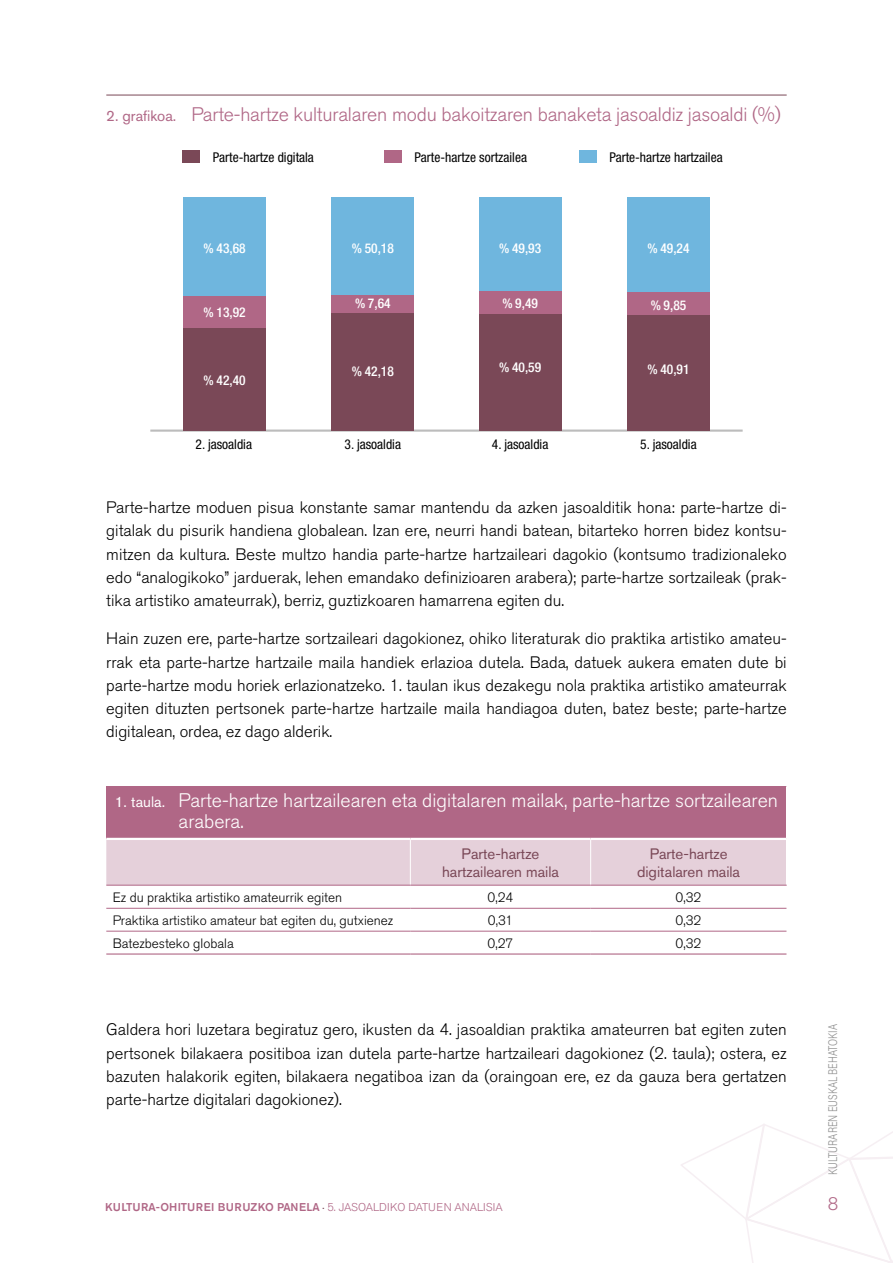
<style>
.page{position:relative;width:893px;height:1263px;background:#fff}
.page>*{position:absolute;margin:0;border:0;box-sizing:border-box;transform-origin:0 0}
.t1{font:300 19.5px/21px "Akzidenz Grotesk Pro";color:#fff}
.t2{font:300 19.5px "Akzidenz Grotesk Pro";letter-spacing:-.01em;color:#b06786}
.t3{font:300 18px "Akzidenz Grotesk Pro";color:#b06786}
.t4{font:300 16.5px/23.2px "Akzidenz Grotesk Pro";color:#000;text-align:justify}
.t5{font:15px/18px "Akzidenz Grotesk Pro";color:#7a4857;text-align:center}
.t6{font:300 13.5px "Akzidenz Grotesk Pro";color:#000}
.t7{font:condensed 13.5px "Helvetica Neue LT Std";color:#000}
.t8{font:500 condensed 13.5px "Helvetica Neue LT Std";color:#fff}
.t9{font:12.6px "Acumin Variable Concept";letter-spacing:-.055em;color:#929292;scale:.83 1}
.t10{font:500 11.25px "Akzidenz Grotesk Pro";letter-spacing:.03em;color:#b06786}
.s1{font-weight:400;font-size:15px}
.s2{font-family:"Minion Pro";color:#7a4857}
.s3{font-weight:300}
</style>
<div class="page">
<svg style="left:681px;top:1124px;width:212px;height:139px"></svg>
<hr style="left:106px;top:95px;width:681px;height:1px;background:#7a4857">
<hr style="left:150px;top:429px;width:593px;height:3px;background:#bcbcbc">
<div style="left:183px;top:197px;width:83px;height:99px;background:#6fb6de"></div>
<div style="left:331px;top:197px;width:83px;height:98px;background:#6fb6de"></div>
<div style="left:479px;top:197px;width:83px;height:95px;background:#6fb6de"></div>
<div style="left:627px;top:197px;width:83px;height:96px;background:#6fb6de"></div>
<div style="left:183px;top:296px;width:83px;height:33px;background:#b06786"></div>
<div style="left:331px;top:295px;width:83px;height:18px;background:#b06786"></div>
<div style="left:479px;top:292px;width:83px;height:22px;background:#b06786"></div>
<div style="left:627px;top:293px;width:83px;height:23px;background:#b06786"></div>
<div style="left:183px;top:329px;width:83px;height:102px;background:#7a4857"></div>
<div style="left:331px;top:313px;width:83px;height:118px;background:#7a4857"></div>
<div style="left:479px;top:314px;width:83px;height:117px;background:#7a4857"></div>
<div style="left:627px;top:316px;width:83px;height:115px;background:#7a4857"></div>
<div style="left:183px;top:150px;width:17px;height:13px;background:#7a4857"></div>
<div style="left:384px;top:150px;width:17px;height:13px;background:#b06786"></div>
<div style="left:579px;top:150px;width:17px;height:13px;background:#6fb6de"></div>
<div style="left:106px;top:786px;width:680px;height:53px;background:#b06786"></div>
<div style="left:106px;top:840px;width:680px;height:45px;background:#e5d0da"></div>
<hr style="left:106px;top:908px;width:304px;height:1px;background:#b06786">
<hr style="left:410px;top:908px;width:181px;height:1px;background:#b06786">
<hr style="left:591px;top:908px;width:195px;height:1px;background:#b06786">
<hr style="left:410px;top:840px;width:1px;height:45px;background:#fff">
<hr style="left:590px;top:840px;width:1px;height:45px;background:#fff">
<hr style="left:106px;top:838px;width:304px;height:2px;background:#fff">
<hr style="left:410px;top:838px;width:181px;height:2px;background:#fff">
<hr style="left:591px;top:838px;width:195px;height:2px;background:#fff">
<hr style="left:106px;top:885px;width:304px;height:1px;background:#b06786">
<hr style="left:410px;top:885px;width:181px;height:1px;background:#b06786">
<hr style="left:591px;top:885px;width:196px;height:1px;background:#b06786">
<hr style="left:106px;top:931px;width:304px;height:1px;background:#b06786">
<hr style="left:410px;top:931px;width:181px;height:1px;background:#b06786">
<hr style="left:591px;top:931px;width:195px;height:1px;background:#b06786">
<hr style="left:106px;top:953px;width:304px;height:1px;background:#b06786">
<hr style="left:410px;top:953px;width:181px;height:1px;background:#b06786">
<hr style="left:591px;top:953px;width:195px;height:1px;background:#b06786">
<p class="t2" style="left:106px;top:101px;width:676px"><span class="s1">2. grafikoa.</span> Parte-hartze kulturalaren modu bakoitzaren banaketa jasoaldiz jasoaldi (%)</p>
<p class="t7" style="left:213px;top:149px;width:102px">Parte-hartze digitala</p>
<p class="t7" style="left:415px;top:149px;width:114px">Parte-hartze sortzailea</p>
<p class="t7" style="left:609px;top:149px;width:115px">Parte-hartze hartzailea</p>
<p class="t8" style="left:204px;top:240px;width:44px">% 43,68</p>
<p class="t8" style="left:204px;top:304px;width:44px">% 13,92</p>
<p class="t8" style="left:204px;top:372px;width:44px">% 42,40</p>
<p class="t8" style="left:352px;top:240px;width:44px">% 50,18</p>
<p class="t8" style="left:499px;top:240px;width:44px">% 49,93</p>
<p class="t8" style="left:355px;top:295px;width:37px">% 7,64</p>
<p class="t8" style="left:502px;top:295px;width:37px">% 9,49</p>
<p class="t8" style="left:352px;top:363px;width:44px">% 42,18</p>
<p class="t8" style="left:499px;top:359px;width:44px">% 40,59</p>
<p class="t8" style="left:647px;top:240px;width:44px">% 49,24</p>
<p class="t8" style="left:651px;top:297px;width:37px">% 9,85</p>
<p class="t8" style="left:647px;top:361px;width:44px">% 40,91</p>
<p class="t7" style="left:196px;top:436px;width:58px">2. jasoaldia</p>
<p class="t7" style="left:345px;top:436px;width:58px">3. jasoaldia</p>
<p class="t7" style="left:492px;top:436px;width:58px">4. jasoaldia</p>
<p class="t7" style="left:640px;top:436px;width:58px">5. jasoaldia</p>
<p class="t4" style="left:106px;top:496px;width:682px">Parte-hartze moduen pisua konstante samar mantendu da azken jasoalditik hona: parte-hartze di&shy;gitalak du pisurik handiena globalean. Izan ere, neurri handi batean, bitarteko horren bidez kontsu&shy;mitzen da kultura. Beste multzo handia parte-hartze hartzaileari dagokio (kontsumo tradizionaleko edo “analogikoko” jarduerak, lehen emandako definizioaren arabera); parte-hartze sortzaileak (prak&shy;tika artistiko amateurrak), berriz, guztizkoaren hamarrena egiten du.</p>
<p class="t4" style="left:106px;top:627px;width:682px">Hain zuzen ere, parte-hartze sortzaileari dagokionez, ohiko literaturak dio praktika artistiko amateu&shy;rrak eta parte-hartze hartzaile maila handiek erlazioa dutela. Bada, datuek aukera ematen dute bi parte-hartze modu horiek erlazionatzeko. 1. taulan ikus dezakegu nola praktika artistiko amateurrak egiten dituzten pertsonek parte-hartze hartzaile maila handiagoa duten, batez beste; parte-hartze digitalean, ordea, ez dago alderik.</p>
<p class="t1" style="left:179px;top:790px;width:601px;text-indent:-64px"><span class="s1">1. taula.</span> Parte-hartze hartzailearen eta digitalaren mailak, parte-hartze sortzailearen arabera.</p>
<p class="t5" style="left:442px;top:844px;width:118px">Parte-hartze hartzailearen maila</p>
<p class="t5" style="left:637px;top:844px;width:105px">Parte-hartze digitalaren maila</p>
<p class="t6" style="left:113px;top:888px;width:231px">Ez du praktika artistiko amateurrik egiten</p>
<p class="t6" style="left:488px;top:888px;width:27px">0,24</p>
<p class="t6" style="left:676px;top:888px;width:27px">0,32</p>
<p class="t6" style="left:113px;top:911px;width:282px">Praktika artistiko amateur bat egiten du, gutxienez</p>
<p class="t6" style="left:488px;top:911px;width:27px">0,31</p>
<p class="t6" style="left:676px;top:911px;width:27px">0,32</p>
<p class="t6" style="left:113px;top:934px;width:123px">Batezbesteko globala</p>
<p class="t6" style="left:488px;top:934px;width:27px">0,27</p>
<p class="t6" style="left:676px;top:934px;width:27px">0,32</p>
<p class="t4" style="left:106px;top:1018px;width:682px">Galdera hori luzetara begiratuz gero, ikusten da 4. jasoaldian praktika amateurren bat egiten zuten pertsonek bilakaera positiboa izan dutela parte-hartze hartzaileari dagokionez (2. taula); ostera, ez bazuten halakorik egiten, bilakaera negatiboa izan da (oraingoan ere, ez da gauza bera gertatzen parte-hartze digitalari dagokionez).</p>
<p class="t10" style="left:105px;top:1199px;width:399px">KULTURA-OHITUREI BURUZKO PANELA <span class="s2">·</span> <span class="s3">5. JASOALDIKO DATUEN ANALISIA</span></p>
<p class="t9" style="left:824px;top:1175px;width:184px;rotate:-90deg">KULTURAREN EUSKAL BEHATOKIA</p>
<p class="t3" style="left:828px;top:1192px;width:12px">8</p>
</div>
